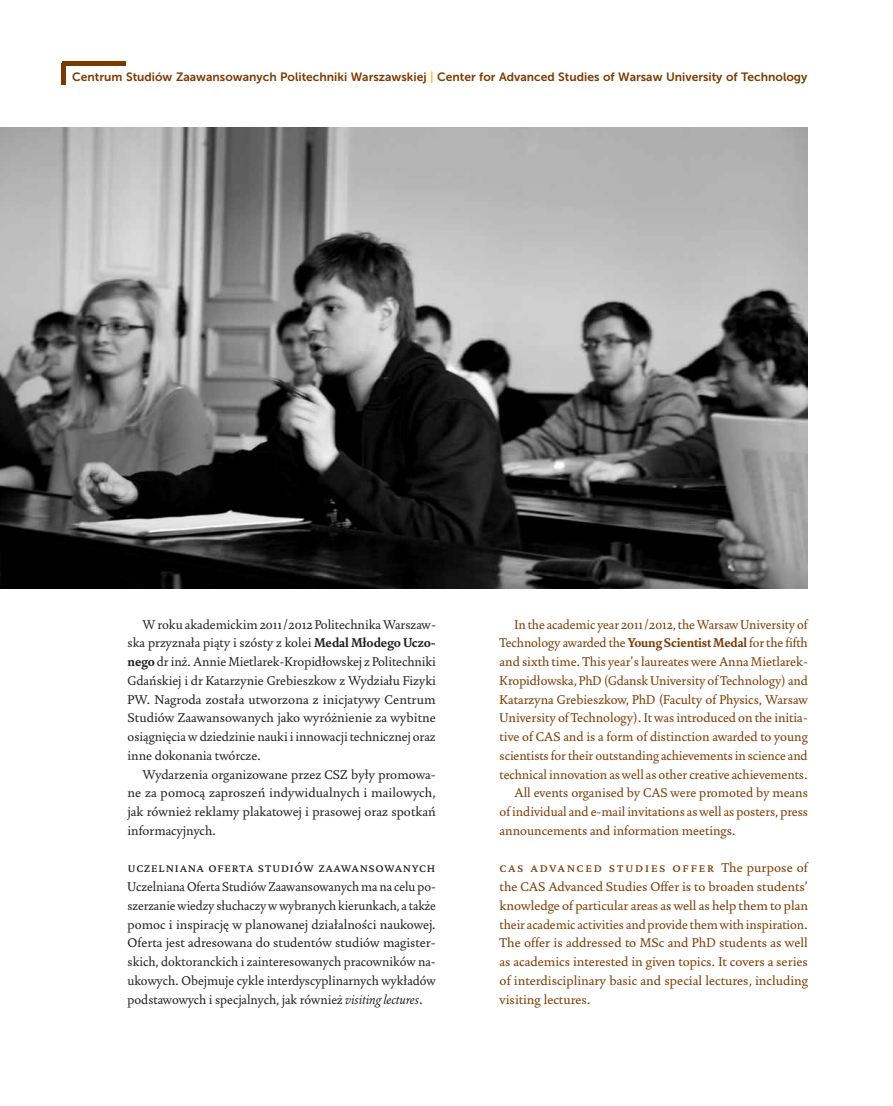
<style>
.page{position:relative;width:893px;height:1106px;background:#fff}
.page>*{position:absolute;margin:0;border:0;box-sizing:border-box;transform-origin:0 0}
.t1{font:16.5px "Augustin Small Caps";letter-spacing:.03em;color:#231f20}
.t2{font:16.5px "Augustin Small Caps";letter-spacing:.08em;color:#7c3a00}
.t3{font:15px/18.8px "Augustin";color:#7c3a00;text-align:justify}
.t4{font:15px/18.8px "Augustin";color:#231f20;text-align:justify}
.t5{font:12px "Museo Sans 700";color:#7c3a00}
.s1{color:#fdb913}
.s2{font-weight:700}
.s3{font-style:italic}
.s4{font-family:"Augustin";font-size:15px}
</style>
<div class="page">
<hr style="left:62px;top:64px;width:4px;height:21px;background:#7c3a00">
<hr style="left:62px;top:62px;width:63px;height:4px;background:#7c3a00">
<img style="left:0;top:128px;width:808px;height:460px">
<p class="t5" style="left:72px;top:70px;width:737px">Centrum Studiów Zaawansowanych Politechniki Warszawskiej <span class="s1">|</span> Center for Advanced Studies of Warsaw University of Technology</p>
<p class="t4" style="left:128px;top:615px;width:310px;text-indent:15px">W roku akademickim 2011/2012 Politechnika Warszaw&shy;ska przyznała piąty i szósty z kolei <span class="s2">Medal Młodego Uczo&shy;nego</span> dr inż. Annie Mietlarek-Kropidłowskej z Politechniki Gdańskiej i dr Katarzynie Grebieszkow z Wydziału Fizyki PW. Nagroda została utworzona z inicjatywy Centrum Studiów Zaawansowanych jako wyróżnienie za wybitne osiągnięcia w dziedzinie nauki i innowacji technicznej oraz inne dokonania twórcze.</p>
<p class="t4" style="left:128px;top:765px;width:310px;text-indent:15px">Wydarzenia organizowane przez CSZ były promowa&shy;ne za pomocą zaproszeń indywidualnych i mailowych, jak również reklamy plakatowej i prasowej oraz spotkań informacyjnych.</p>
<p class="t1" style="left:128px;top:859px;width:310px">uczelniana oferta studiów zaawansowanych</p>
<p class="t4" style="left:128px;top:878px;width:310px">Uczelniana Oferta Studiów Zaawansowanych ma na celu po&shy;szerzanie wiedzy słuchaczy w wybranych kierunkach, a także pomoc i inspirację w planowanej działalności naukowej.<br>Oferta jest adresowana do studentów studiów magister&shy;skich, doktoranckich i zainteresowanych pracowników na&shy;ukowych. Obejmuje cykle interdyscyplinarnych wykładów podstawowych i specjalnych, jak również <span class="s3">visiting lectures</span>.</p>
<p class="t3" style="left:514px;top:615px;width:295px">In the academic year 2011/2012, the Warsaw University of</p>
<p class="t3" style="left:500px;top:634px;width:310px">Technology awarded the <span class="s2">Young Scientist Medal</span> for the fifth</p>
<p class="t3" style="left:500px;top:653px;width:310px">and sixth time. This year’s laureates were Anna Mietlarek-</p>
<p class="t3" style="left:500px;top:671px;width:310px">Kropidłowska, PhD (Gdansk University of Technology) and</p>
<p class="t3" style="left:500px;top:690px;width:310px">Katarzyna Grebieszkow, PhD (Faculty of Physics, Warsaw</p>
<p class="t3" style="left:500px;top:709px;width:310px">University of Technology). It was introduced on the initia-</p>
<p class="t3" style="left:500px;top:728px;width:310px">tive of CAS and is a form of distinction awarded to young</p>
<p class="t3" style="left:500px;top:746px;width:309px">scientists for their outstanding achievements in science and</p>
<p class="t3" style="left:500px;top:765px;width:310px">technical innovation as well as other creative achievements.</p>
<p class="t3" style="left:514px;top:784px;width:295px">All events organised by CAS were promoted by means</p>
<p class="t3" style="left:500px;top:803px;width:310px">of individual and e-mail invitations as well as posters, press</p>
<p class="t3" style="left:500px;top:821px;width:238px">announcements and information meetings.</p>
<p class="t2" style="left:500px;top:859px;width:310px">cas advanced studies offer <span class="s4">The purpose of</span></p>
<p class="t3" style="left:500px;top:878px;width:310px">the CAS Advanced Studies Offer is to broaden students’ knowledge of particular areas as well as help them to plan their academic activities and provide them with inspiration.<br>The offer is addressed to MSc and PhD students as well as academics interested in given topics. It covers a series of interdisciplinary basic and special lectures, including visiting lectures.</p>
</div>
